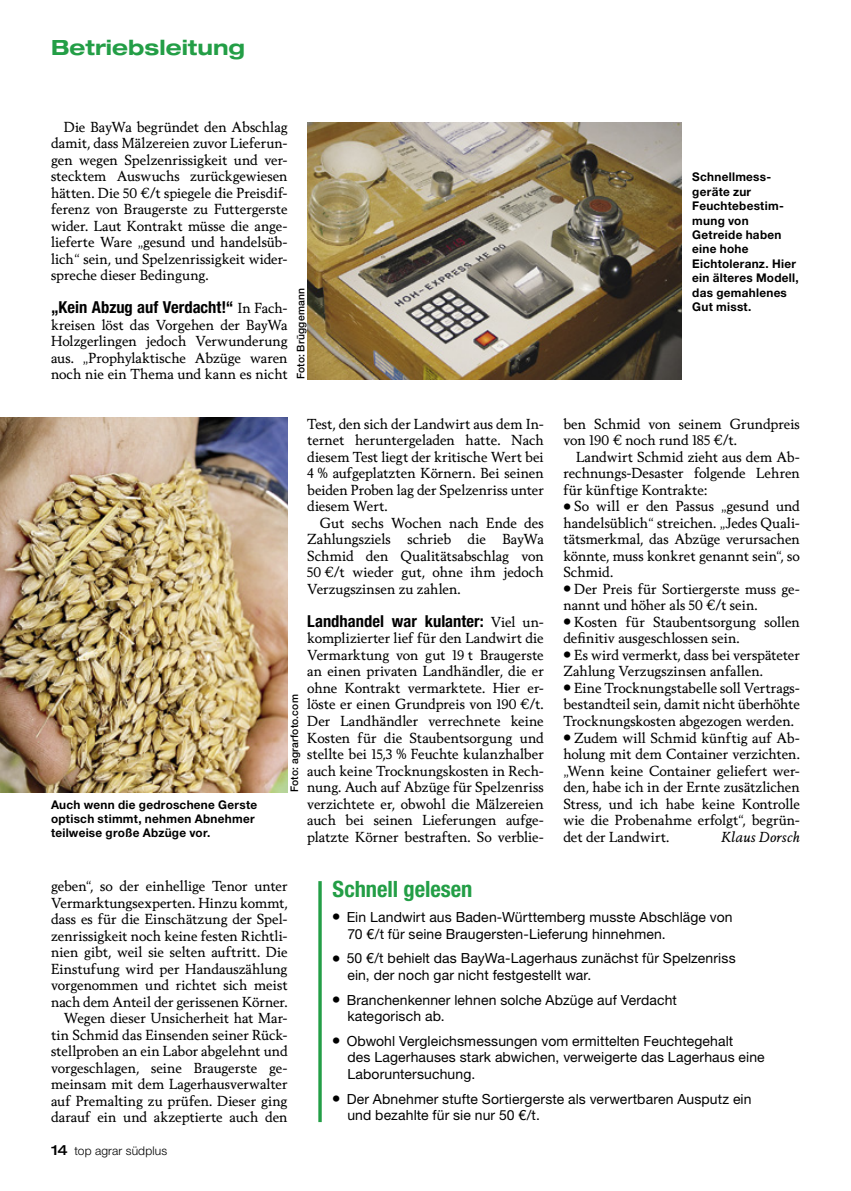
<style>
.page{position:relative;width:851px;height:1191px;background:#fff}
.page>*{position:absolute;margin:0;border:0;box-sizing:border-box;transform-origin:0 0}
.t1{font:700 condensed 22.5px "Helvetica Neue LT Pro";color:#239e46}
.t2{font:700 expanded 21px "Helvetica Neue LT Pro";color:#239e46}
.t3{font:700 condensed 16.5px "Helvetica Neue LT Pro";color:#000}
.t4{font:13.95px/16.5px "Berling Nova Text Pro";color:#000;text-align:justify}
.t5{font:13.95px/16.5px "Helvetica Neue LT Pro";letter-spacing:.01em;color:#000}
.t6{font:italic 13.95px "Berling Nova Text Pro";letter-spacing:.005em;color:#000}
.t7{font:700 12px/14.4px "Helvetica Neue LT Pro";letter-spacing:.025em;color:#000}
.t8{font:300 12px "Helvetica Neue LT Pro";letter-spacing:.015em;color:#000}
.t9{font:500 10.5px "Helvetica Neue LT Pro";letter-spacing:.02em;color:#000}
.s1{font-family:"Berling Nova Text Pro";font-weight:400;font-stretch:normal;font-size:13.95px}
.s2{font-size:13.2px}
.s3{font-weight:500;font-stretch:expanded;font-size:13.95px}
.s4{font-family:"Berling Nova Text Pro";font-size:13.2px}
</style>
<div class="page">
<svg style="left:318px;top:881px;width:4px;height:241px"></svg>
<img style="left:307px;top:122px;width:374px;height:257px">
<img style="left:0;top:418px;width:287px;height:374px">
<h2 class="t2" style="left:51px;top:34px;width:195px">Betriebsleitung</h2>
<p class="t4" style="left:51px;top:118px;width:238px;text-indent:13px">Die BayWa begründet den Abschlag damit, dass Mälzereien zuvor Lieferun&shy;gen wegen Spelzenrissigkeit und ver&shy;stecktem Auswuchs zurückgewiesen hätten. Die 50 €/t spiegele die Preisdif&shy;ferenz von Braugerste zu Futtergerste wider. Laut Kontrakt müsse die ange&shy;lieferte Ware „gesund und handelsüb&shy;lich“ sein, und Spelzenrissigkeit wider&shy;spreche dieser Bedingung.</p>
<p class="t3" style="left:51px;top:297px;width:238px">„Kein Abzug auf Verdacht!“ <span class="s1">In Fach-</span></p>
<p class="t4" style="left:51px;top:316px;width:238px">kreisen löst das Vorgehen der BayWa Holzgerlingen jedoch Verwunderung aus. „Prophylaktische Abzüge waren noch nie ein Thema und kann es nicht</p>
<p class="t9" style="left:294px;top:379px;width:93px;rotate:-90deg">Foto: Brüggemann</p>
<p class="t7" style="left:51px;top:796px;width:208px">Auch wenn die gedroschene Gerste optisch stimmt, nehmen Abnehmer teilweise große Abzüge vor.</p>
<p class="t4" style="left:307px;top:415px;width:238px">Test, den sich der Landwirt aus dem In&shy;ternet heruntergeladen hatte. Nach diesem Test liegt der kritische Wert bei 4 % aufgeplatzten Körnern. Bei seinen beiden Proben lag der Spelzenriss unter diesem Wert.</p>
<p class="t4" style="left:307px;top:514px;width:238px;text-indent:13px">Gut sechs Wochen nach Ende des Zahlungsziels schrieb die BayWa Schmid den Qualitätsabschlag von 50 €/t wieder gut, ohne ihm jedoch Verzugszinsen zu zahlen.</p>
<p class="t3" style="left:307px;top:611px;width:238px">Landhandel war kulanter: <span class="s1">Viel un-</span></p>
<p class="t4" style="left:307px;top:630px;width:238px">komplizierter lief für den Landwirt die Vermarktung von gut 19 t Braugerste an einen privaten Landhändler, die er ohne Kontrakt vermarktete. Hier er&shy;löste er einen Grundpreis von 190 €/t.<br>Der Landhändler verrechnete keine Kosten für die Staubentsorgung und stellte bei 15,3 % Feuchte kulanzhalber auch keine Trocknungskosten in Rech&shy;nung. Auch auf Abzüge für Spelzenriss verzichtete er, obwohl die Mälzereien auch bei seinen Lieferungen aufge&shy;platzte Körner bestraften. So verblie-</p>
<p class="t9" style="left:288px;top:792px;width:99px;rotate:-90deg">Foto: agrarfoto.com</p>
<p class="t7" style="left:692px;top:169px;width:108px">Schnellmess&shy;geräte zur<br>Feuchtebestim&shy;mung von<br>Getreide haben eine hohe<br>Eichtoleranz. Hier ein älteres Modell, das gemahlenes<br>Gut misst.</p>
<p class="t4" style="left:563px;top:415px;width:238px">ben Schmid von seinem Grundpreis von 190 € noch rund 185 €/t.</p>
<p class="t4" style="left:563px;top:448px;width:238px;text-indent:13px">Landwirt Schmid zieht aus dem Ab&shy;rechnungs-Desaster folgende Lehren für künftige Kontrakte:</p>
<p class="t4" style="left:563px;top:498px;width:238px"><span class="s2">•</span> So will er den Passus „gesund und handelsüblich“ streichen. „Jedes Quali&shy;tätsmerkmal, das Abzüge verursachen könnte, muss konkret genannt sein“, so Schmid.</p>
<p class="t4" style="left:563px;top:580px;width:238px"><span class="s2">•</span> Der Preis für Sortiergerste muss ge&shy;nannt und höher als 50 €/t sein.</p>
<p class="t4" style="left:563px;top:613px;width:238px"><span class="s2">•</span> Kosten für Staubentsorgung sollen definitiv ausgeschlossen sein.</p>
<p class="t4" style="left:563px;top:646px;width:238px"><span class="s2">•</span> Es wird vermerkt, dass bei verspäteter<br>Zahlung Verzugszinsen anfallen.</p>
<p class="t4" style="left:563px;top:679px;width:238px"><span class="s2">•</span> Eine Trocknungstabelle soll Vertrags&shy;bestandteil sein, damit nicht überhöhte Trocknungskosten abgezogen werden.</p>
<p class="t4" style="left:563px;top:729px;width:238px"><span class="s2">•</span> Zudem will Schmid künftig auf Ab&shy;holung mit dem Container verzichten. „Wenn keine Container geliefert wer&shy;den, habe ich in der Ernte zusätzlichen Stress, und ich habe keine Kontrolle wie die Probenahme erfolgt“, begrün&shy;det der Landwirt.</p>
<p class="t6" style="left:721px;top:828px;width:80px">Klaus Dorsch</p>
<p class="t4" style="left:51px;top:877px;width:238px;text-align:right">geben“, so der einhellige Tenor unter Vermarktungsexperten. Hinzu kommt, dass es für die Einschätzung der Spel&shy;zenrissigkeit noch keine festen Richtli&shy;nien gibt, weil sie selten auftritt. Die Einstufung wird per Handauszählung vorgenommen und richtet sich meist nach dem Anteil der gerissenen Körner.<br>Wegen dieser Unsicherheit hat Mar&shy;tin Schmid das Einsenden seiner Rück&shy;stellproben an ein Labor abgelehnt und vorgeschlagen, seine Braugerste ge&shy;meinsam mit dem Lagerhausverwalter auf Premalting zu prüfen. Dieser ging darauf ein und akzeptierte auch den</p>
<p class="t8" style="left:51px;top:1143px;width:118px"><span class="s3">14</span> top agrar südplus</p>
<h1 class="t1" style="left:332px;top:876px;width:141px">Schnell gelesen</h1>
<p class="t5" style="left:347px;top:908px;width:387px;text-indent:-15px"><span class="s4">•</span> Ein Landwirt aus Baden-Württemberg musste Abschläge von<br>70 €/t für seine Braugersten-Lieferung hinnehmen.</p>
<p class="t5" style="left:347px;top:950px;width:390px;text-indent:-15px"><span class="s4">•</span> 50 €/t behielt das BayWa-Lagerhaus zunächst für Spelzenriss ein, der noch gar nicht festgestellt war.</p>
<p class="t5" style="left:347px;top:991px;width:331px;text-indent:-15px"><span class="s4">•</span> Branchenkenner lehnen solche Abzüge auf Verdacht kategorisch ab.</p>
<p class="t5" style="left:347px;top:1032px;width:419px;text-indent:-15px"><span class="s4">•</span> Obwohl Vergleichsmessungen vom ermittelten Feuchtegehalt<br>des Lagerhauses stark abwichen, verweigerte das Lagerhaus eine<br>Laboruntersuchung.</p>
<p class="t5" style="left:347px;top:1090px;width:405px;text-indent:-15px"><span class="s4">•</span> Der Abnehmer stufte Sortiergerste als verwertbaren Ausputz ein und bezahlte für sie nur 50 €/t.</p>
</div>
